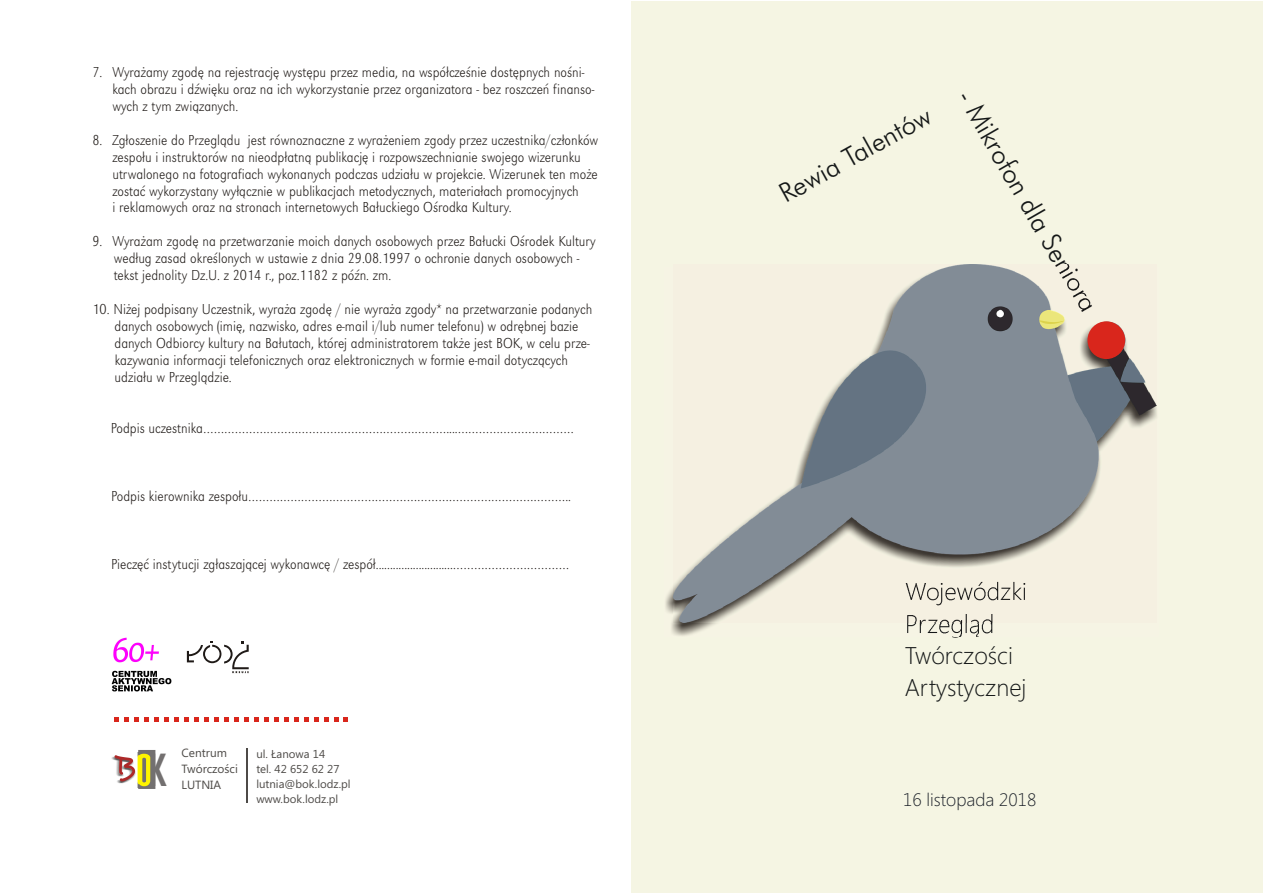
<style>
.page{position:relative;width:1263px;height:893px;background:#fff}
.page>*{position:absolute;margin:0;border:0;box-sizing:border-box;transform-origin:0 0}
.t1{font:700 42.45px "Agency FB";color:#737070}
.t2{font:300 26.7px "Futura BT";color:#141717}
.t3{font:300 24.15px/32.1px "Segoe UI";color:#141717}
.t4{font:300 18px "Segoe UI";color:#1c2129}
.t5{font:15px/17px "URW Grotesk TCE Ext Lig Ext Nar";color:#1f1a17}
.t6{font:11.85px/15.8px "Segoe UI";color:#4d4a47}
.t7{font:11.4px/15.1px "Segoe UI";color:#4d4a47}
</style>
<div class="page">
<div style="left:631px;top:2px;width:632px;height:891px;background:#f5f5e3"></div>
<img style="left:111px;top:637px;width:61px;height:55px">
<svg style="left:138px;top:750px;width:17px;height:39px"></svg>
<svg style="left:114px;top:752px;width:36px;height:36px"></svg>
<hr style="left:247px;top:748px;width:1px;height:55px;background:#4d4a47">
<svg style="left:114px;top:717px;width:104px;height:5px"></svg>
<svg style="left:224px;top:717px;width:4px;height:5px"></svg>
<svg style="left:234px;top:717px;width:4px;height:5px"></svg>
<svg style="left:244px;top:717px;width:4px;height:5px"></svg>
<svg style="left:254px;top:717px;width:4px;height:5px"></svg>
<svg style="left:264px;top:717px;width:4px;height:5px"></svg>
<svg style="left:274px;top:717px;width:4px;height:5px"></svg>
<svg style="left:284px;top:717px;width:4px;height:5px"></svg>
<svg style="left:294px;top:717px;width:4px;height:5px"></svg>
<svg style="left:304px;top:717px;width:4px;height:5px"></svg>
<svg style="left:314px;top:717px;width:4px;height:5px"></svg>
<svg style="left:324px;top:717px;width:4px;height:5px"></svg>
<svg style="left:334px;top:717px;width:4px;height:5px"></svg>
<svg style="left:344px;top:717px;width:4px;height:5px"></svg>
<img style="left:665px;top:404px;width:492px;height:232px">
<img style="left:673px;top:265px;width:483px;height:358px">
<div style="left:1087px;top:321px;width:38px;height:38px;background:#d9261c;border-radius:50%"></div>
<svg style="left:187px;top:641px;width:62px;height:32px"></svg>
<p class="t5" style="left:112px;top:64px;width:484px;text-indent:-20px">7. Wyra¿amy zgodê na rejestracjê wystêpu przez media, na wspó³czeœnie dostêpnych noœni&shy;kach obrazu i dŸwiêku oraz na ich wykorzystanie przez organizatora - bez roszczeñ finanso&shy;wych z tym zwi¹zanych.</p>
<p class="t5" style="left:112px;top:132px;width:487px;text-indent:-20px">8. Zg³oszenie do Przegl¹du jest równoznaczne z wyra¿eniem zgody przez uczestnika/cz³onków zespo³u i instruktorów na nieodp³atn¹ publikacjê i rozpowszechnianie swojego wizerunku utrwalonego na fotografiach wykonanych podczas udzia³u w projekcie. Wizerunek ten mo¿e zostaæ wykorzystany wy³¹cznie w publikacjach metodycznych, materia³ach promocyjnych<br>i reklamowych oraz na stronach internetowych Ba³uckiego Oœrodka Kultury.</p>
<p class="t5" style="left:114px;top:234px;width:484px;text-indent:-21px">9. Wyra¿am zgodê na przetwarzanie moich danych osobowych przez Ba³ucki Oœrodek Kultury wed³ug zasad okreœlonych w ustawie z dnia 29.08.1997 o ochronie danych osobowych - tekst jednolity Dz.U. z 2014 r., poz.1182 z póŸn. zm.</p>
<p class="t5" style="left:115px;top:302px;width:479px;text-indent:-22px">10. Ni¿ej podpisany Uczestnik, wyra¿a zgodê / nie wyra¿a zgody* na przetwarzanie podanych danych osobowych (imiê, nazwisko, adres e-mail i/lub numer telefonu) w odrêbnej bazie danych Odbiorcy kultury na Ba³utach, której administratorem tak¿e jest BOK, w celu prze&shy;kazywania informacji telefonicznych oraz elektronicznych w formie e-mail dotycz¹cych udzia³u w Przegl¹dzie.</p>
<p class="t5" style="left:111px;top:420px;width:465px">Podpis uczestnika……………………………………………………………....……………………………</p>
<p class="t5" style="left:111px;top:488px;width:461px">Podpis kierownika zespo³u………………………………………………………………………………..</p>
<p class="t5" style="left:111px;top:556px;width:460px">Pieczêæ instytucji zg³aszaj¹cej wykonawcê / zespó³...........................……………………………</p>
<h1 class="t1" style="left:149px;top:754px;width:20px">K</h1>
<p class="t6" style="left:182px;top:746px;width:58px">Centrum<br>Twórczoœci<br>LUTNIA</p>
<p class="t7" style="left:256px;top:747px;width:96px">ul. £anowa 14<br>tel. 42 652 62 27 lutnia@bok.lodz.pl www.bok.lodz.pl</p>
<h2 class="t2" style="left:776px;top:186px;width:171px;rotate:-29deg">Rewia Talentów</h2>
<h2 class="t2" style="left:974px;top:86px;width:253px;rotate:60deg">- Mikrofon dla Seniora</h2>
<h3 class="t3" style="left:905px;top:642px;width:123px">Twórczoœci<br>Artystycznej</h3>
<p class="t4" style="left:903px;top:792px;width:135px">16 listopada 2018</p>
</div>
